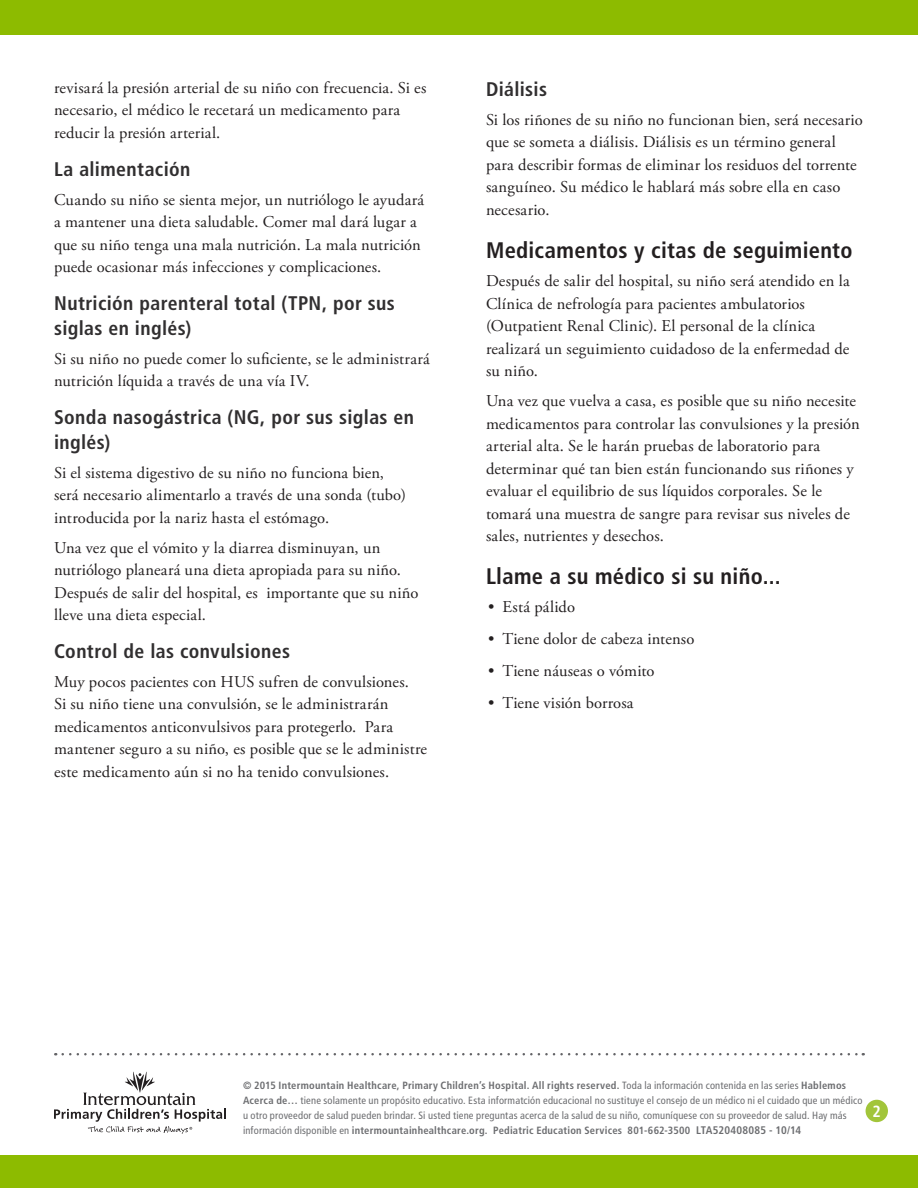
<style>
.page{position:relative;width:918px;height:1188px;background:#fff}
.page>*{position:absolute;margin:0;border:0;box-sizing:border-box;transform-origin:0 0}
.Level_1__h2{font:700 condensed 22.5px "Frutiger LT Std";letter-spacing:.015em;color:#231f20}
.Level_2__h3{font:700 condensed 19.65px/24.8px "Frutiger LT Std";letter-spacing:.02em;color:#312f30}
.Main__p{font:16.5px/22.5px "Adobe Garamond Pro";letter-spacing:.01em;color:#231f20}
.Page_number{font:700 condensed 16.2px "Frutiger LT Std";color:#fff}
.t1{font:condensed 10.5px/15px "Frutiger LT Std";letter-spacing:.015em;color:#6c6d70}
.s1{font-weight:700}
.s2{font-weight:700;font-size:10.95px}
</style>
<div class="page">
<div style="left:0;top:0;width:918px;height:35px;background:#8dbb00"></div>
<div style="left:866px;top:1100px;width:22px;height:22px;background:#a2c53a;border-radius:50%"></div>
<div style="left:0;top:1156px;width:918px;height:32px;background:#8dbb00"></div>
<svg style="left:63px;top:1053px;width:801px;height:2px"></svg>
<svg style="left:54px;top:1072px;width:172px;height:62px"></svg>
<p class="Main__p" style="left:54px;top:77px;width:374px">revisará la presión arterial de su niño con frecuencia. Si es necesario, el médico le recetará un medicamento para reducir la presión arterial.</p>
<p class="Level_2__h3" style="left:54px;top:157px;width:138px">La alimentación</p>
<p class="Main__p" style="left:54px;top:189px;width:372px">Cuando su niño se sienta mejor, un nutriólogo le ayudará a mantener una dieta saludable. Comer mal dará lugar a que su niño tenga una mala nutrición. La mala nutrición puede ocasionar más infecciones y complicaciones.</p>
<p class="Level_2__h3" style="left:54px;top:291px;width:342px">Nutrición parenteral total (TPN, por sus siglas en inglés)</p>
<p class="Main__p" style="left:54px;top:348px;width:377px">Si su niño no puede comer lo suficiente, se le administrará nutrición líquida a través de una vía IV.</p>
<p class="Level_2__h3" style="left:54px;top:405px;width:362px">Sonda nasogástrica (NG, por sus siglas en inglés)</p>
<p class="Main__p" style="left:54px;top:462px;width:353px">Si el sistema digestivo de su niño no funciona bien, será necesario alimentarlo a través de una sonda (tubo) introducida por la nariz hasta el estómago.</p>
<p class="Main__p" style="left:54px;top:537px;width:366px">Una vez que el vómito y la diarrea disminuyan, un nutriólogo planeará una dieta apropiada para su niño.<br>Después de salir del hospital, es importante que su niño lleve una dieta especial.</p>
<p class="Level_2__h3" style="left:54px;top:639px;width:238px">Control de las convulsiones</p>
<p class="Main__p" style="left:54px;top:671px;width:374px">Muy pocos pacientes con HUS sufren de convulsiones.<br>Si su niño tiene una convulsión, se le administrarán medicamentos anticonvulsivos para protegerlo. Para mantener seguro a su niño, es posible que se le administre este medicamento aún si no ha tenido convulsiones.</p>
<p class="Level_2__h3" style="left:486px;top:77px;width:63px">Diálisis</p>
<p class="Main__p" style="left:486px;top:109px;width:378px">Si los riñones de su niño no funcionan bien, será necesario que se someta a diálisis. Diálisis es un término general para describir formas de eliminar los residuos del torrente sanguíneo. Su médico le hablará más sobre ella en caso necesario.</p>
<p class="Level_1__h2" style="left:486px;top:236px;width:368px">Medicamentos y citas de seguimiento</p>
<p class="Main__p" style="left:486px;top:270px;width:365px">Después de salir del hospital, su niño será atendido en la Clínica de nefrología para pacientes ambulatorios (Outpatient Renal Clinic). El personal de la clínica realizará un seguimiento cuidadoso de la enfermedad de su niño.</p>
<p class="Main__p" style="left:486px;top:390px;width:375px">Una vez que vuelva a casa, es posible que su niño necesite medicamentos para controlar las convulsiones y la presión arterial alta. Se le harán pruebas de laboratorio para determinar qué tan bien están funcionando sus riñones y evaluar el equilibrio de sus líquidos corporales. Se le tomará una muestra de sangre para revisar sus niveles de sales, nutrientes y desechos.</p>
<p class="Level_1__h2" style="left:486px;top:563px;width:296px">Llame a su médico si su niño...</p>
<p class="Main__p" style="left:488px;top:596px;width:88px">• Está pálido</p>
<p class="Main__p" style="left:488px;top:628px;width:208px">• Tiene dolor de cabeza intenso</p>
<p class="Main__p" style="left:488px;top:660px;width:168px">• Tiene náuseas o vómito</p>
<p class="Main__p" style="left:488px;top:692px;width:147px">• Tiene visión borrosa</p>
<p class="t1" style="left:243px;top:1078px;width:621px"><span class="s1">© 2015 Intermountain Healthcare, Primary Children’s Hospital. All rights reserved.</span> Toda la información contenida en las series <span class="s1">Hablemos Acerca de…</span> tiene solamente un propósito educativo. Esta informatción educacional no sustituye el consejo de un médico ni el cuidado que un médico u otro proveedor de salud pueden brindar. Si usted tiene preguntas acerca de la salud de su niño, comuníquese con su proveedor de salud. Hay más información disponible en <span class="s1">intermountainhealthcare.org. Pediatric Education Services 801-662-3500</span> <span class="s2">LTA520408085 - 10/14</span></p>
<p class="Page_number" style="left:873px;top:1101px;width:10px">2</p>
</div>
